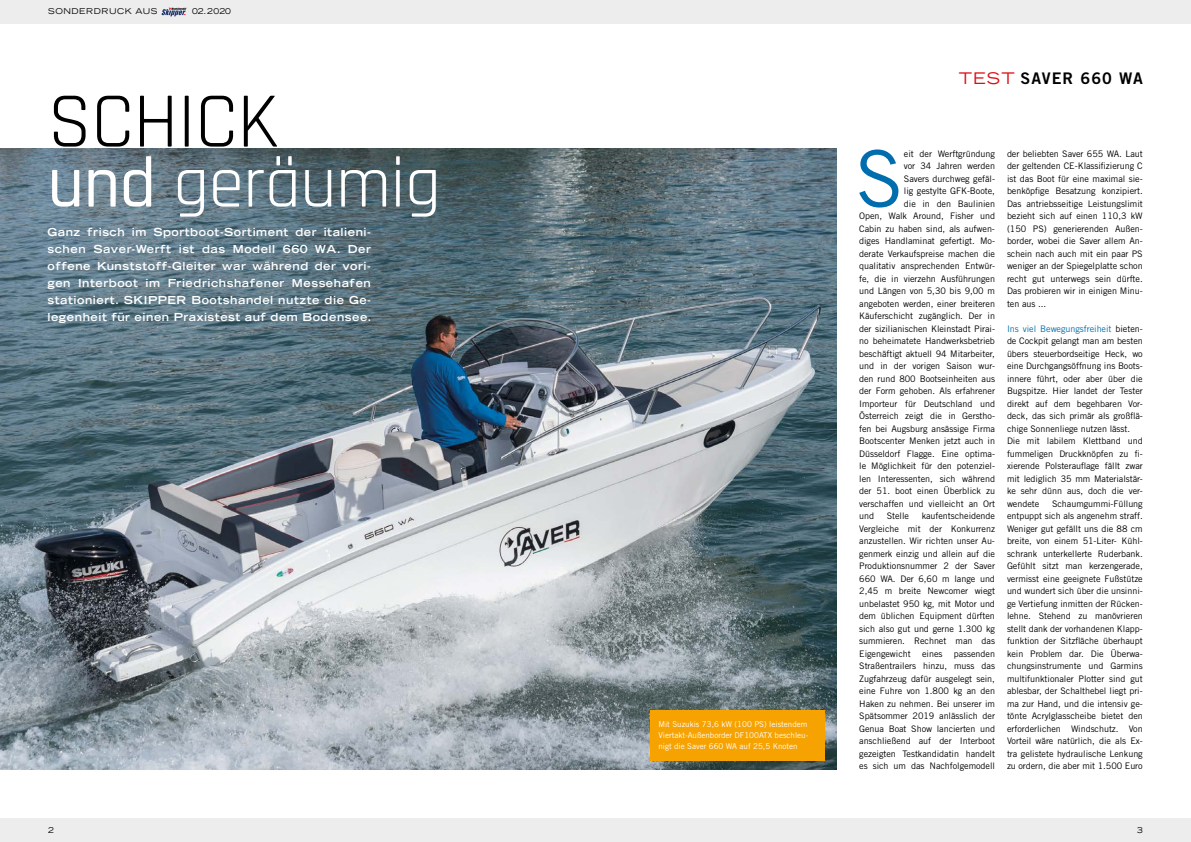
<style>
.page{position:relative;width:1191px;height:842px;background:#fff}
.page>*{position:absolute;margin:0;border:0;box-sizing:border-box;transform-origin:0 0}
.t1{font:79.1px "Rajdhani";letter-spacing:-.01em;color:#000}
.t2{font:78.3px "Trade Gothic LT Std";color:#006eae}
.t3{font:71.8px "Rajdhani";letter-spacing:-.01em;color:#fff}
.t4{font:16px "Trade Gothic LT Std Bd 2";letter-spacing:.07em;color:#000}
.t5{font:700 expanded 11px/17px "Trade Gothic LT Std";letter-spacing:.05em;color:#fff;text-align:justify}
.t6{font:9px/12.5px "Trade Gothic LT Std";letter-spacing:-.005em;color:#000;text-align:justify}
.t7{font:8px/11px "Trade Gothic LT Std";color:#fff;text-align:justify}
.t8{font:expanded 8px "Trade Gothic LT Std";letter-spacing:.07em;color:#000}
.s1{font-weight:500}
.s2{font-family:"Trade Gothic LT Std";font-stretch:expanded;color:#db0f16}
.s3{color:#006eae}
</style>
<div class="page">
<img style="left:0;top:148px;width:836px;height:622px">
<div style="left:650px;top:710px;width:174px;height:50px;background:#f6a200"></div>
<div style="left:0;top:818px;width:1191px;height:24px;background:#ededed"></div>
<div style="left:0;top:0;width:1191px;height:24px;background:#ededed"></div>
<svg style="left:162px;top:8px;width:24px;height:8px"></svg>
<p class="t8" style="left:48px;top:6px;width:111px">SONDERDRUCK AUS</p>
<p class="t8" style="left:192px;top:6px;width:40px">02.2020</p>
<h1 class="t1" style="left:47px;top:76px;width:233px">SCHICK</h1>
<h3 class="t3" style="left:47px;top:143px;width:395px"><span class="s1">und</span> geräumig</h3>
<p class="t5" style="left:47px;top:223px;width:325px">Ganz frisch im Sportboot-Sortiment der italieni&shy;schen Saver-Werft ist das Modell 660 WA. Der offene Kunststoff-Gleiter war während der vori&shy;gen Interboot im Friedrichshafener Messehafen stationiert. SKIPPER Bootshandel nutzte die Ge&shy;legenheit für einen Praxistest auf dem Bodensee.</p>
<p class="t7" style="left:658px;top:719px;width:151px">Mit Suzukis 73,6 kW (100 PS) leistendem Viertakt-Außenborder DF100ATX beschleu&shy;nigt die Saver 660 WA auf 25,5 Knoten</p>
<h3 class="t4" style="left:959px;top:68px;width:185px"><span class="s2">TEST</span> SAVER 660 WA</h3>
<h2 class="t2" style="left:855px;top:132px;width:49px">S</h2>
<p class="t6" style="left:904px;top:147px;width:93px">eit der Werftgründung</p>
<p class="t6" style="left:904px;top:160px;width:93px">vor 34 Jahren werden</p>
<p class="t6" style="left:904px;top:172px;width:93px">Savers durchweg gefäl-</p>
<p class="t6" style="left:904px;top:185px;width:93px">lig gestylte GFK-Boote,</p>
<p class="t6" style="left:904px;top:197px;width:93px">die in den Baulinien</p>
<p class="t6" style="left:859px;top:210px;width:137px">Open, Walk Around, Fisher und</p>
<p class="t6" style="left:859px;top:222px;width:137px">Cabin zu haben sind, als aufwen-</p>
<p class="t6" style="left:859px;top:235px;width:137px">diges Handlaminat gefertigt. Mo-</p>
<p class="t6" style="left:859px;top:247px;width:137px">derate Verkaufspreise machen die</p>
<p class="t6" style="left:859px;top:260px;width:137px">qualitativ ansprechenden Entwür-</p>
<p class="t6" style="left:859px;top:272px;width:137px">fe, die in vierzehn Ausführungen</p>
<p class="t6" style="left:859px;top:285px;width:137px">und Längen von 5,30 bis 9,00 m</p>
<p class="t6" style="left:859px;top:297px;width:137px">angeboten werden, einer breiteren</p>
<p class="t6" style="left:859px;top:310px;width:137px">Käuferschicht zugänglich. Der in</p>
<p class="t6" style="left:859px;top:322px;width:137px">der sizilianischen Kleinstadt Pirai-</p>
<p class="t6" style="left:859px;top:335px;width:137px">no beheimatete Handwerksbetrieb</p>
<p class="t6" style="left:859px;top:347px;width:137px">beschäftigt aktuell 94 Mitarbeiter,</p>
<p class="t6" style="left:859px;top:360px;width:137px">und in der vorigen Saison wur-</p>
<p class="t6" style="left:859px;top:372px;width:137px">den rund 800 Bootseinheiten aus</p>
<p class="t6" style="left:859px;top:385px;width:137px">der Form gehoben. Als erfahrener</p>
<p class="t6" style="left:859px;top:397px;width:137px">Importeur für Deutschland und</p>
<p class="t6" style="left:859px;top:410px;width:137px">Österreich zeigt die in Gerstho-</p>
<p class="t6" style="left:859px;top:422px;width:137px">fen bei Augsburg ansässige Firma</p>
<p class="t6" style="left:859px;top:435px;width:137px">Bootscenter Menken jetzt auch in</p>
<p class="t6" style="left:859px;top:447px;width:137px">Düsseldorf Flagge. Eine optima-</p>
<p class="t6" style="left:859px;top:460px;width:137px">le Möglichkeit für den potenziel-</p>
<p class="t6" style="left:859px;top:472px;width:137px">len Interessenten, sich während</p>
<p class="t6" style="left:859px;top:485px;width:137px">der 51. boot einen Überblick zu</p>
<p class="t6" style="left:859px;top:497px;width:137px">verschaffen und vielleicht an Ort</p>
<p class="t6" style="left:859px;top:510px;width:16px">und</p>
<p class="t6" style="left:886px;top:510px;width:24px">Stelle</p>
<p class="t6" style="left:859px;top:510px;width:137px;text-indent:62px">kaufentscheidende Vergleiche mit der Konkurrenz anzustellen. Wir richten unser Au&shy;genmerk einzig und allein auf die Produktionsnummer 2 der Saver 660 WA. Der 6,60 m lange und 2,45 m breite Newcomer wiegt unbelastet 950 kg, mit Motor und dem üblichen Equipment dürften sich also gut und gerne 1.300 kg summieren. Rechnet man das Eigengewicht</p>
<p class="t6" style="left:922px;top:647px;width:22px">eines</p>
<p class="t6" style="left:859px;top:647px;width:137px;text-indent:95px">passenden Straßentrailers hinzu, muss das Zugfahrzeug dafür ausgelegt sein, eine Fuhre von 1.800 kg an den Haken zu nehmen. Bei unserer im Spätsommer 2019 anlässlich der Genua Boat Show lancierten und anschließend auf der Interboot gezeigten Testkandidatin handelt es sich um das Nachfolgemodell</p>
<p class="t6" style="left:1007px;top:147px;width:137px">der beliebten Saver 655 WA. Laut der geltenden CE-Klassifizierung C ist das Boot für eine maximal sie&shy;benköpfige Besatzung konzipiert.<br>Das antriebsseitige Leistungslimit bezieht sich auf einen 110,3 kW (150 PS) generierenden Außen&shy;border, wobei die Saver allem An&shy;schein nach auch mit ein paar PS weniger an der Spiegelplatte schon recht gut unterwegs sein dürfte.<br>Das probieren wir in einigen Minu&shy;ten aus ...</p>
<p class="t6" style="left:1007px;top:322px;width:137px;text-align:left"><span class="s3">Ins viel Bewegungsfreiheit</span> bieten&shy;de Cockpit gelangt man am besten übers steuerbordseitige Heck, wo eine Durchgangsöffnung ins Boots&shy;innere führt, oder aber über die<br>Bugspitze. Hier landet der Tester direkt auf dem begehbaren Vor&shy;deck, das sich primär als großflä&shy;chige Sonnenliege nutzen lässt.<br>Die mit labilem Klettband und fummeligen Druckknöpfen zu fi&shy;xierende Polsterauflage fällt zwar mit lediglich 35 mm Materialstär&shy;ke sehr dünn aus, doch die ver&shy;wendete</p>
<p class="t6" style="left:1007px;top:497px;width:137px;text-indent:45px">Schaumgummi-Füllung entpuppt sich als angenehm straff.<br>Weniger gut gefällt uns die 88 cm breite, von einem 51-Liter- Kühl&shy;schrank unterkellerte Ruderbank.<br>Gefühlt sitzt man kerzengerade, vermisst eine geeignete Fußstütze und wundert sich über die unsinni&shy;ge Vertiefung inmitten der Rücken&shy;lehne. Stehend zu manövrieren stellt dank der vorhandenen Klapp&shy;funktion der Sitzfläche überhaupt kein Problem dar. Die Überwa&shy;chungsinstrumente und Garmins multifunktionaler Plotter sind gut ablesbar, der Schalthebel liegt pri&shy;ma zur Hand, und die intensiv ge&shy;tönte Acrylglasscheibe bietet den erforderlichen Windschutz. Von Vorteil wäre natürlich, die als Ex&shy;tra gelistete hydraulische Lenkung zu ordern, die aber mit 1.500 Euro</p>
<p class="t8" style="left:48px;top:825px;width:7px">2</p>
<p class="t8" style="left:1137px;top:825px;width:7px">3</p>
</div>
